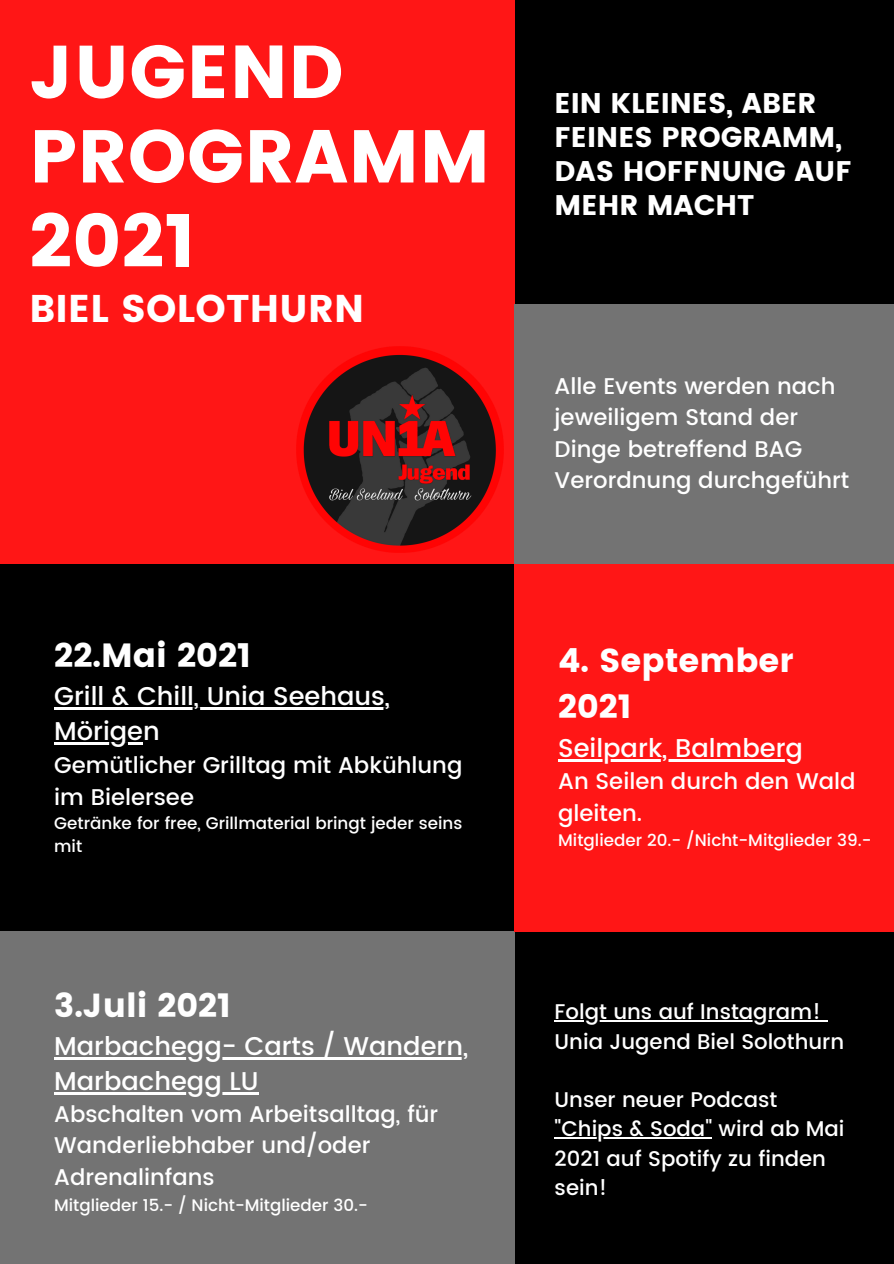
<style>
.page{position:relative;width:894px;height:1264px;background:#fff}
.page>*{position:absolute;margin:0;border:0;box-sizing:border-box;transform-origin:0 0}
.t1{font:74.55px/84.4px "Poppins";letter-spacing:.005em;color:#fff}
.t2{font:38.55px "Poppins";letter-spacing:.005em;color:#fff}
.t3{font:33.6px "Poppins";color:#fff}
.t4{font:33.3px "Poppins";color:#fff}
.t5{font:33.15px "Poppins";color:#fff}
.t6{font:28.35px/34px "Poppins";color:#fff}
.t7{font:500 25.8px "Poppins";color:#fff}
.t8{font:500 25.65px/35px "Poppins";color:#fff}
.t9{font:500 22.8px/31.5px "Poppins";color:#fff}
.t10{font:500 22.65px/31.5px "Poppins";color:#fff}
.t11{font:500 21.15px/29.2px "Poppins";color:#fff}
.t12{font:500 16.8px/22.5px "Poppins";color:#fff}
.t13{font:500 16.65px "Poppins";color:#fff}
</style>
<div class="page">
<div style="left:0;top:0;width:893px;height:1263px;background:#000"></div>
<div style="left:0;top:0;width:514px;height:563px;background:#ff1616"></div>
<div style="left:0;top:931px;width:514px;height:332px;background:#737373"></div>
<div style="left:514px;top:304px;width:379px;height:259px;background:#737373"></div>
<div style="left:514px;top:564px;width:379px;height:367px;background:#ff1616"></div>
<img style="left:297px;top:346px;width:206px;height:206px">
<hr style="left:54px;top:707px;width:336px;height:3px;background:#fff">
<hr style="left:54px;top:742px;width:89px;height:3px;background:#fff">
<hr style="left:558px;top:759px;width:244px;height:2px;background:#fff">
<hr style="left:554px;top:1020px;width:266px;height:1px;background:#fff">
<hr style="left:554px;top:1137px;width:158px;height:1px;background:#fff">
<hr style="left:54px;top:1057px;width:414px;height:2px;background:#fff">
<hr style="left:54px;top:1092px;width:204px;height:2px;background:#fff">
<p class="t1" style="left:29px;top:30px;width:315px">JUGEND</p>
<p class="t1" style="left:29px;top:114px;width:462px">PROGRAMM<br>2021</p>
<p class="t2" style="left:29px;top:286px;width:336px">BIEL SOLOTHURN</p>
<p class="t3" style="left:54px;top:636px;width:199px">22.Mai 2021</p>
<p class="t8" style="left:54px;top:679px;width:337px">Grill &amp; Chill, Unia Seehaus,<br>Mörigen</p>
<p class="t9" style="left:54px;top:749px;width:409px">Gemütlicher Grilltag mit Abkühlung im Bielersee</p>
<p class="t12" style="left:54px;top:812px;width:409px">Getränke for free, Grillmaterial bringt jeder seins mit</p>
<p class="t4" style="left:54px;top:985px;width:178px">3.Juli 2021</p>
<p class="t8" style="left:54px;top:1028px;width:415px">Marbachegg- Carts / Wandern,<br>Marbachegg LU</p>
<p class="t10" style="left:54px;top:1097px;width:385px">Abschalten vom Arbeitsalltag, für<br>Wanderliebhaber und/oder<br>Adrenalinfans</p>
<p class="t13" style="left:54px;top:1194px;width:315px">Mitglieder 15.- / Nicht-Mitglieder 30.-</p>
<p class="t6" style="left:554px;top:86px;width:298px">EIN KLEINES, ABER<br>FEINES PROGRAMM,<br>DAS HOFFNUNG AUF<br>MEHR MACHT</p>
<p class="t10" style="left:554px;top:370px;width:296px">Alle Events werden nach jeweiligem Stand der<br>Dinge betreffend BAG<br>Verordnung durchgeführt</p>
<p class="t5" style="left:558px;top:641px;width:237px">4. September</p>
<p class="t5" style="left:558px;top:687px;width:75px">2021</p>
<p class="t7" style="left:558px;top:732px;width:246px">Seilpark, Balmberg</p>
<p class="t10" style="left:558px;top:765px;width:299px">An Seilen durch den Wald gleiten.</p>
<p class="t13" style="left:558px;top:830px;width:315px">Mitglieder 20.- /Nicht-Mitglieder 39.-</p>
<p class="t11" style="left:554px;top:997px;width:268px">Folgt uns auf Instagram!</p>
<p class="t11" style="left:554px;top:1026px;width:291px">Unia Jugend Biel Solothurn</p>
<p class="t11" style="left:554px;top:1085px;width:224px">Unser neuer Podcast</p>
<p class="t11" style="left:554px;top:1114px;width:291px">"Chips &amp; Soda" wird ab Mai<br>2021 auf Spotify zu finden sein!</p>
</div>
